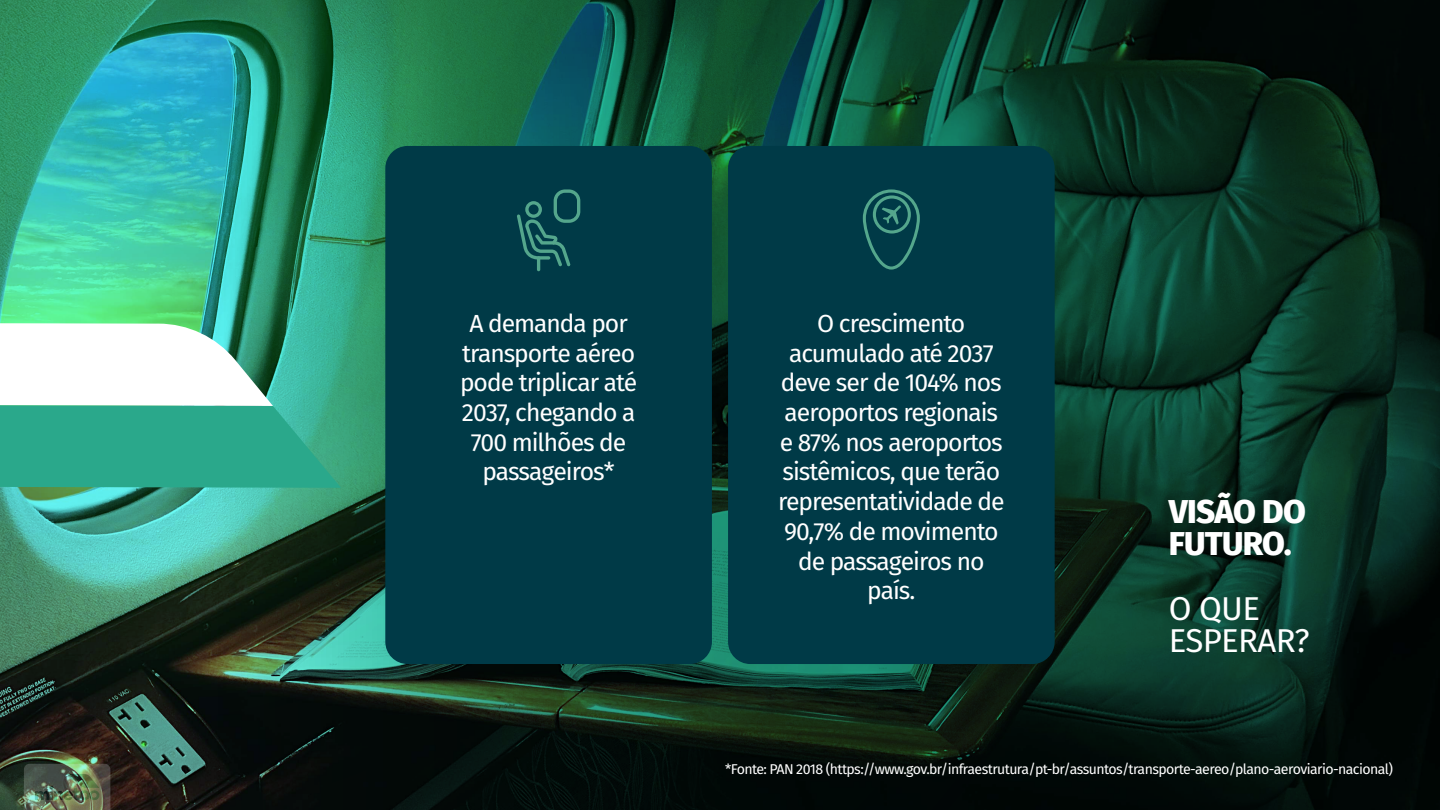
<style>
.page{position:relative;width:1440px;height:810px;background:#fff}
.page>*{position:absolute;margin:0;border:0;box-sizing:border-box;transform-origin:0 0}
.t1{font:800 33px/32.3px "Fira Sans";letter-spacing:-.02em;color:#fff}
.t2{font:33px/32.3px "Fira Sans";letter-spacing:-.02em;color:#fff}
.t3{font:24.75px/29.7px "Fira Sans";letter-spacing:-.04em;color:#fff;text-align:center}
.t4{font:14.17px "Fira Sans";letter-spacing:-.04em;color:#fff}
</style>
<div class="page">
<img style="left:0;top:0;width:1440px;height:810px">
<svg style="left:0;top:322px;width:341px;height:166px"></svg>
<div style="left:385px;top:146px;width:327px;height:518px;background:#003a47;border-radius:22px"></div>
<div style="left:728px;top:146px;width:327px;height:518px;background:#003a47;border-radius:22px"></div>
<svg style="left:517px;top:189px;width:63px;height:82px"></svg>
<svg style="left:537px;top:256px;width:13px;height:4px"></svg>
<svg style="left:863px;top:189px;width:57px;height:81px"></svg>
<img style="left:24px;top:764px;width:86px;height:46px">
<p class="t3" style="left:460px;top:308px;width:179px">A demanda por transporte aéreo pode triplicar até<br>2037, chegando a<br>700 milhões de passageiros*</p>
<p class="t3" style="left:778px;top:308px;width:228px">O crescimento acumulado até 2037 deve ser de 104% nos aeroportos regionais e 87% nos aeroportos sistêmicos, que terão representatividade de<br>90,7% de movimento de passageiros no país.</p>
<h1 class="t1" style="left:1169px;top:493px;width:139px">VISÃO DO<br>FUTURO.</h1>
<h1 class="t2" style="left:1169px;top:592px;width:142px">O QUE<br>ESPERAR?</h1>
<p class="t4" style="left:725px;top:758px;width:669px">*Fonte: PAN 2018 (https://www.gov.br/infraestrutura/pt-br/assuntos/transporte-aereo/plano-aeroviario-nacional)</p>
</div>
